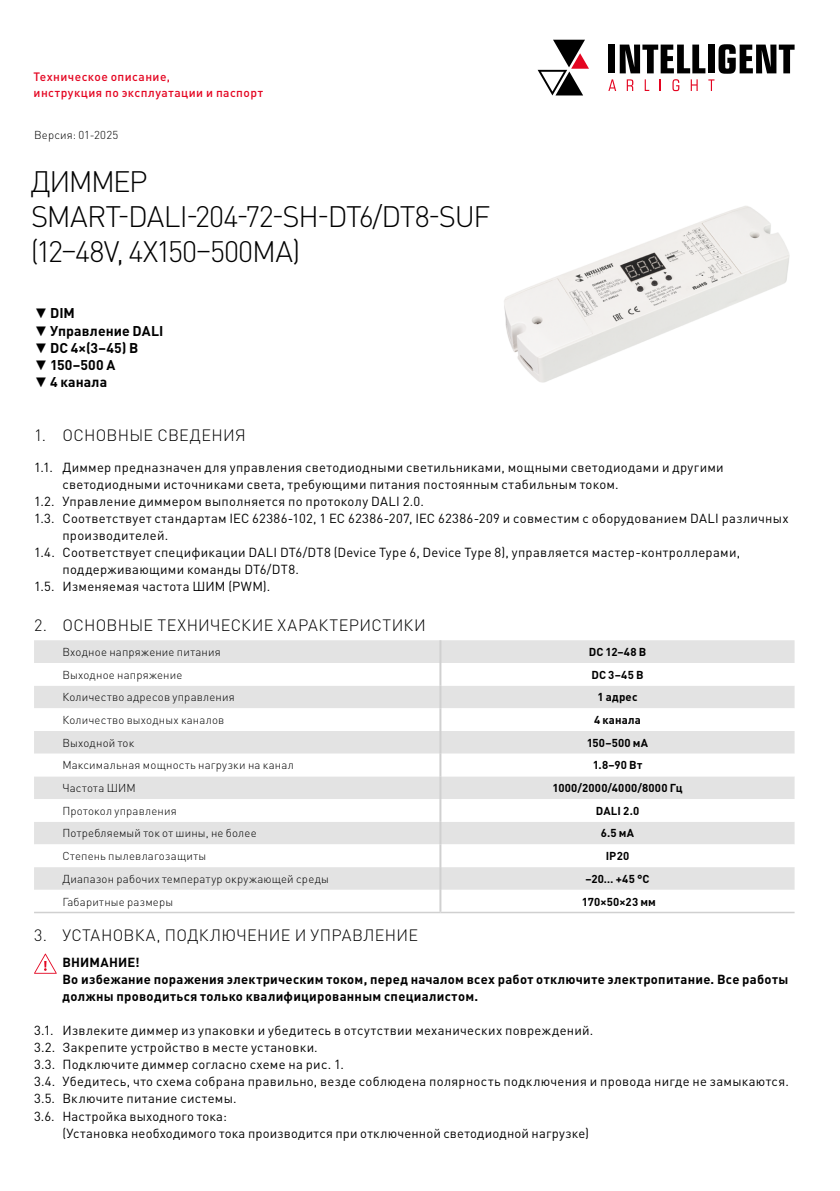
<style>
.page{position:relative;width:840px;height:1191px;background:#fff}
.page>*{position:absolute;margin:0;border:0;box-sizing:border-box;transform-origin:0 0}
.t1{font:300 29.2px/35.2px "DIN Pro";letter-spacing:-.04em;color:#000}
.t2{font:300 16.2px "DIN Pro";letter-spacing:.02em;color:#000}
.t3{font:700 14px "DIN Pro";letter-spacing:.01em;color:#000}
.t4{font:13px "DIN Pro";letter-spacing:.02em;color:#000}
.t5{font:700 13px/17px "DIN Pro";letter-spacing:.02em;color:#000}
.t6{font:500 12px/15.8px "DIN Pro";letter-spacing:.035em;color:#e40521}
.t7{font:300 11.4px "DIN Pro";letter-spacing:.015em;color:#000}
.t8{font:700 11.4px "DIN Pro";letter-spacing:.02em;color:#000}
.s1{font-family:"Century Gothic";font-weight:400}
</style>
<div class="page">
<svg style="left:608px;top:44px;width:186px;height:47px"></svg>
<svg style="left:537px;top:40px;width:51px;height:55px"></svg>
<img style="left:504px;top:206px;width:286px;height:177px">
<svg style="left:34px;top:953px;width:23px;height:20px"></svg>
<div style="left:34px;top:640px;width:760px;height:23px;background:#e3e3e3"></div>
<svg style="left:34px;top:663px;width:760px;height:248px"></svg>
<svg style="left:34px;top:844px;width:760px;height:23px"></svg>
<hr style="left:439px;top:640px;width:2px;height:23px;background:#d0d0d0">
<hr style="left:439px;top:663px;width:2px;height:22px;background:#d0d0d0">
<hr style="left:439px;top:685px;width:2px;height:23px;background:#d0d0d0">
<hr style="left:439px;top:708px;width:2px;height:23px;background:#d0d0d0">
<hr style="left:439px;top:731px;width:2px;height:22px;background:#d0d0d0">
<hr style="left:439px;top:753px;width:2px;height:23px;background:#d0d0d0">
<hr style="left:439px;top:776px;width:2px;height:23px;background:#d0d0d0">
<hr style="left:439px;top:799px;width:2px;height:22px;background:#d0d0d0">
<hr style="left:439px;top:821px;width:2px;height:23px;background:#d0d0d0">
<hr style="left:439px;top:844px;width:2px;height:23px;background:#d0d0d0">
<hr style="left:439px;top:867px;width:2px;height:22px;background:#d0d0d0">
<hr style="left:439px;top:889px;width:2px;height:22px;background:#d0d0d0">
<hr style="left:34px;top:911px;width:406px;height:2px;background:#d0d0d0">
<hr style="left:440px;top:911px;width:354px;height:2px;background:#d0d0d0">
<p class="t6" style="left:34px;top:68px;width:231px">Техническое описание,<br>инструкция по эксплуатации и паспорт</p>
<p class="t7" style="left:34px;top:127px;width:85px">Версия: 01-2025</p>
<h1 class="t1" style="left:31px;top:163px;width:460px">ДИММЕР<br>SMART-DALI-204-72-SH-DT6/DT8-SUF (12–48V, 4X150–500MA)</h1>
<p class="t3" style="left:34px;top:304px;width:42px"><span class="s1">▼</span>DIM</p>
<p class="t3" style="left:34px;top:321px;width:131px"><span class="s1">▼</span>Управление DALI</p>
<p class="t3" style="left:34px;top:338px;width:106px"><span class="s1">▼</span>DC 4×(3–45) В</p>
<p class="t3" style="left:34px;top:355px;width:83px"><span class="s1">▼</span>150–500 А</p>
<p class="t3" style="left:34px;top:372px;width:75px"><span class="s1">▼</span>4 канала</p>
<p class="t2" style="left:34px;top:424px;width:213px">1. ОСНОВНЫЕ СВЕДЕНИЯ</p>
<p class="t4" style="left:34px;top:458px;width:690px">1.1. Диммер предназначен для управления светодиодными светильниками, мощными светодиодами и другими</p>
<p class="t4" style="left:62px;top:475px;width:557px">светодиодными источниками света, требующими питания постоянным стабильным током.</p>
<p class="t4" style="left:34px;top:492px;width:391px">1.2. Управление диммером выполняется по протоколу DALI 2.0.</p>
<p class="t4" style="left:34px;top:509px;width:755px">1.3. Соответствует стандартам IEC 62386-102, 1 ЕС 62386-207, IEC 62386-209 и совместим с оборудованием DALI различных</p>
<p class="t4" style="left:62px;top:527px;width:107px">производителей.</p>
<p class="t4" style="left:34px;top:544px;width:707px">1.4. Соответствует спецификации DALI DT6/DT8 (Device Туре 6, Device Туре 8), управляется мастер-контроллерами,</p>
<p class="t4" style="left:62px;top:561px;width:238px">поддерживающими команды DT6/DT8.</p>
<p class="t4" style="left:34px;top:578px;width:238px">1.5. Изменяемая частота ШИМ (PWM).</p>
<p class="t2" style="left:34px;top:614px;width:393px">2. ОСНОВНЫЕ ТЕХНИЧЕСКИЕ ХАРАКТЕРИСТИКИ</p>
<p class="t7" style="left:62px;top:644px;width:160px">Входное напряжение питания</p>
<p class="t8" style="left:588px;top:644px;width:59px">DC 12–48 В</p>
<p class="t7" style="left:62px;top:667px;width:121px">Выходное напряжение</p>
<p class="t8" style="left:591px;top:667px;width:54px">DC 3–45 В</p>
<p class="t7" style="left:62px;top:689px;width:174px">Количество адресов управления</p>
<p class="t8" style="left:597px;top:689px;width:42px">1 адрес</p>
<p class="t7" style="left:62px;top:712px;width:163px">Количество выходных каналов</p>
<p class="t8" style="left:593px;top:712px;width:48px">4 канала</p>
<p class="t7" style="left:62px;top:735px;width:73px">Выходной ток</p>
<p class="t8" style="left:586px;top:735px;width:63px">150–500 мА</p>
<p class="t7" style="left:62px;top:757px;width:233px">Максимальная мощность нагрузки на канал</p>
<p class="t8" style="left:592px;top:757px;width:51px">1.8–90 Вт</p>
<p class="t7" style="left:62px;top:780px;width:75px">Частота ШИМ</p>
<p class="t8" style="left:552px;top:780px;width:131px">1000/2000/4000/8000 Гц</p>
<p class="t7" style="left:62px;top:803px;width:116px">Протокол управления</p>
<p class="t8" style="left:595px;top:803px;width:45px">DALI 2.0</p>
<p class="t7" style="left:62px;top:825px;width:196px">Потребляемый ток от шины, не более</p>
<p class="t8" style="left:600px;top:825px;width:35px">6.5 мА</p>
<p class="t7" style="left:62px;top:848px;width:145px">Степень пылевлагозащиты</p>
<p class="t8" style="left:605px;top:848px;width:25px">IP20</p>
<p class="t7" style="left:62px;top:871px;width:268px">Диапазон рабочих температур окружающей среды</p>
<p class="t8" style="left:585px;top:871px;width:66px">−20… +45 °С</p>
<p class="t7" style="left:62px;top:893px;width:112px">Габаритные размеры</p>
<p class="t8" style="left:581px;top:893px;width:75px">170×50×23 мм</p>
<p class="t2" style="left:34px;top:924px;width:385px">3. УСТАНОВКА, ПОДКЛЮЧЕНИЕ И УПРАВЛЕНИЕ</p>
<p class="t5" style="left:62px;top:953px;width:727px">ВНИМАНИЕ!<br>Во избежание поражения электрическим током, перед началом всех работ отключите электропитание. Все работы должны проводиться только квалифицированным специалистом.</p>
<p class="t4" style="left:34px;top:1021px;width:560px">3.1. Извлеките диммер из упаковки и убедитесь в отсутствии механических повреждений.</p>
<p class="t4" style="left:34px;top:1038px;width:285px">3.2. Закрепите устройство в месте установки.</p>
<p class="t4" style="left:34px;top:1055px;width:311px">3.3. Подключите диммер согласно схеме на рис. 1.</p>
<p class="t4" style="left:34px;top:1072px;width:756px">3.4. Убедитесь, что схема собрана правильно, везде соблюдена полярность подключения и провода нигде не замыкаются.</p>
<p class="t4" style="left:34px;top:1090px;width:204px">3.5. Включите питание системы.</p>
<p class="t4" style="left:34px;top:1107px;width:194px">3.6. Настройка выходного тока:</p>
<p class="t4" style="left:62px;top:1124px;width:528px">(Установка необходимого тока производится при отключенной светодиодной нагрузке)</p>
</div>
